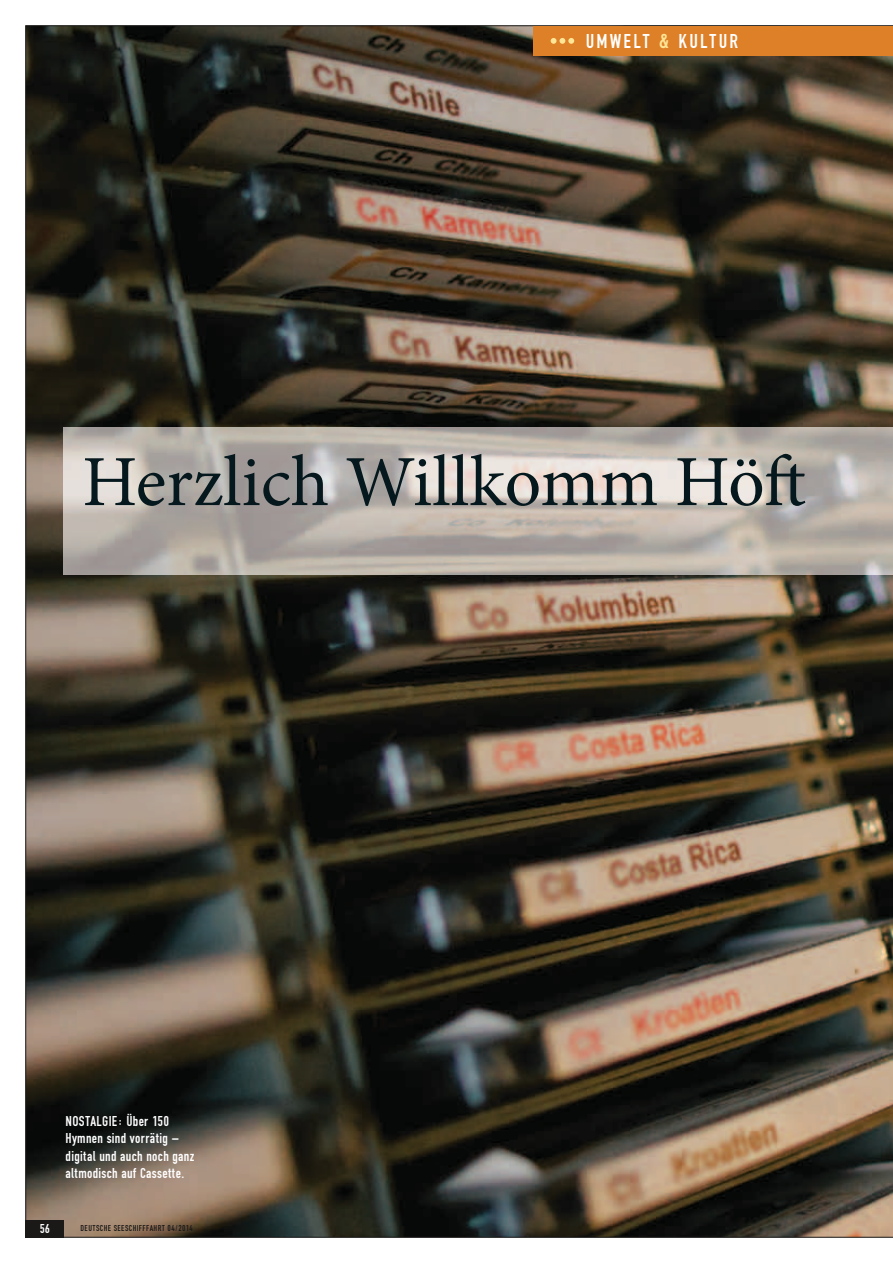
<style>
.page{position:relative;width:893px;height:1263px;background:#fff}
.page>*{position:absolute;margin:0;border:0;box-sizing:border-box;transform-origin:0 0}
.t1{font:72px "Minion Pro";color:#05181d}
.t2{font:21px "Fette Eng D";letter-spacing:.1em;color:#fff}
.t3{font:15px/17.2px "Fette Eng D";letter-spacing:.02em;color:#fff}
.t4{font:13.5px "Fette Eng D";color:#fff}
.t5{font:9px "Fette Eng D";letter-spacing:.04em;color:#1a1918}
.s1{color:#ffe596}
</style>
<div class="page">
<img style="left:26px;top:26px;width:867px;height:1211px">
<div style="left:26px;top:1220px;width:38px;height:17px;background:#1a1918"></div>
<div style="left:534px;top:26px;width:359px;height:30px;background:#de8027"></div>
<svg style="left:551px;top:38px;width:23px;height:6px"></svg>
<h2 class="t2" style="left:586px;top:30px;width:154px">UMWELT <span class="s1">&amp;</span> KULTUR</h2>
<h1 class="t1" style="left:82px;top:434px;width:725px">Herzlich Willkomm Höft</h1>
<p class="t3" style="left:65px;top:1112px;width:130px">NOSTALGIE: Über 150<br>Hymnen sind vorrätig – digital und auch noch ganz altmodisch auf Cassette.</p>
<p class="t4" style="left:40px;top:1221px;width:12px">56</p>
<p class="t5" style="left:81px;top:1223px;width:114px">DEUTSCHE SEESCHIFFFAHRT 04/2014</p>
</div>
